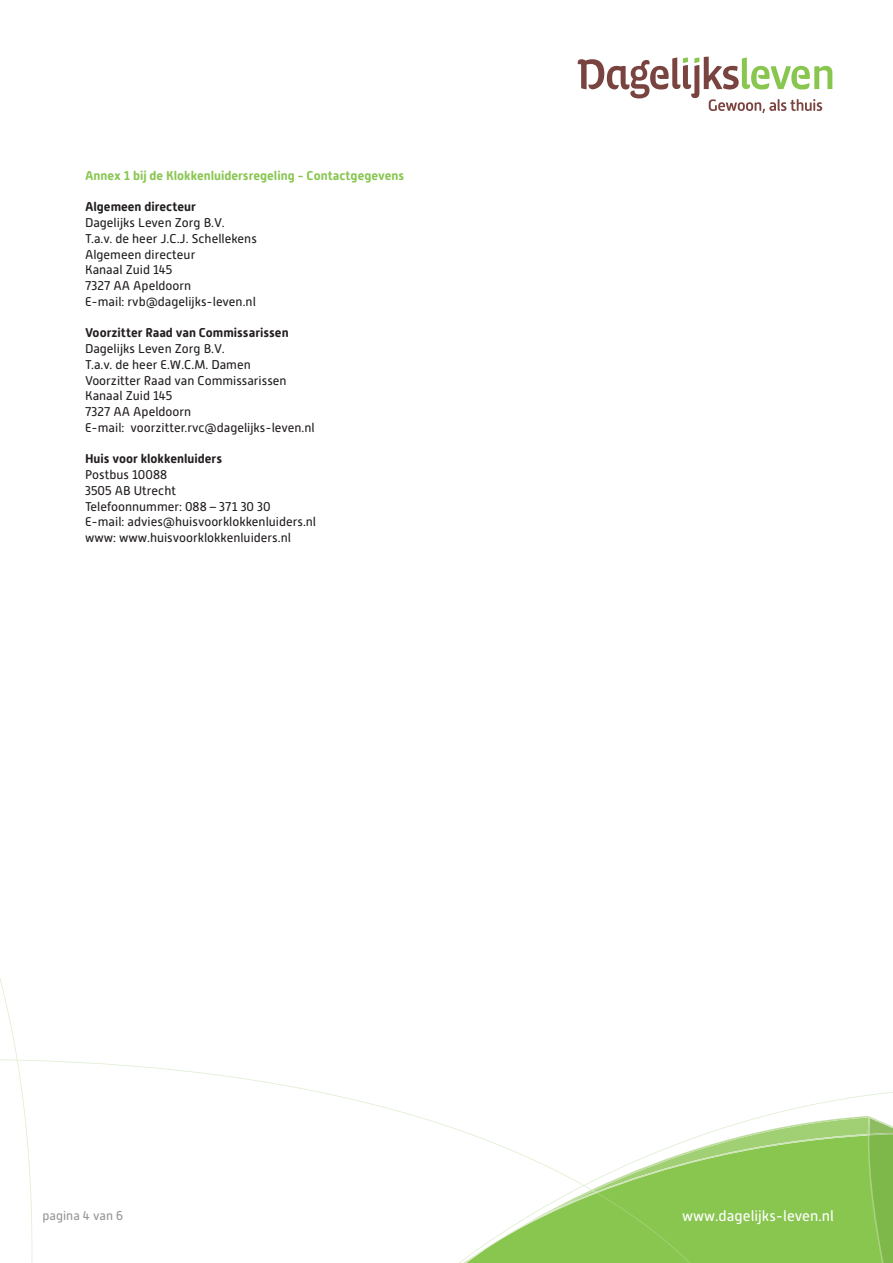
<style>
.page{position:relative;width:893px;height:1263px;background:#fff}
.page>*{position:absolute;margin:0;border:0;box-sizing:border-box;transform-origin:0 0}
.t1{font:15px "Alwyn New Rounded";color:#fff}
.t2{font:12.75px/15.8px "Alwyn New Rounded";color:#231f20}
.t3{font:700 12.75px "Alwyn New Rounded";color:#231f20}
.t4{font:700 12.75px "Alwyn New Rounded";color:#89c651}
.t5{font:12.75px "Alwyn New Rounded";color:#939598}
</style>
<div class="page">
<svg style="left:459px;top:1092px;width:434px;height:171px;fill:#89c650"></svg>
<svg style="left:33px;top:1060px;width:559px;height:130px"></svg>
<div style="left:591px;top:1189px;width:99px;height:74px;background:#89c650"></div>
<svg style="left:0;top:978px;width:33px;height:285px"></svg>
<svg style="left:578px;top:57px;width:254px;height:56px"></svg>
<p class="t4" style="left:85px;top:170px;width:321px">Annex 1 bij de Klokkenluidersregeling - Contactgegevens</p>
<p class="t3" style="left:85px;top:201px;width:112px">Algemeen directeur</p>
<p class="t2" style="left:85px;top:216px;width:173px">Dagelijks Leven Zorg B.V.<br>T.a.v. de heer J.C.J. Schellekens<br>Algemeen directeur<br>Kanaal Zuid 145<br>7327 AA Apeldoorn<br>E-mail: rvb@dagelijks-leven.nl</p>
<p class="t3" style="left:85px;top:327px;width:205px">Voorzitter Raad van Commissarissen</p>
<p class="t2" style="left:85px;top:342px;width:231px">Dagelijks Leven Zorg B.V.<br>T.a.v. de heer E.W.C.M. Damen<br>Voorzitter Raad van Commissarissen<br>Kanaal Zuid 145<br>7327 AA Apeldoorn<br>E-mail: voorzitter.rvc@dagelijks-leven.nl</p>
<p class="t3" style="left:85px;top:453px;width:139px">Huis voor klokkenluiders</p>
<p class="t2" style="left:85px;top:468px;width:233px">Postbus 10088<br>3505 AB Utrecht<br>Telefoonnummer: 088 – 371 30 30<br>E-mail: advies@huisvoorklokkenluiders.nl www: www.huisvoorklokkenluiders.nl</p>
<p class="t5" style="left:43px;top:1210px;width:82px">pagina 4 van 6</p>
<p class="t1" style="left:682px;top:1209px;width:153px">www.dagelijks-leven.nl</p>
</div>
